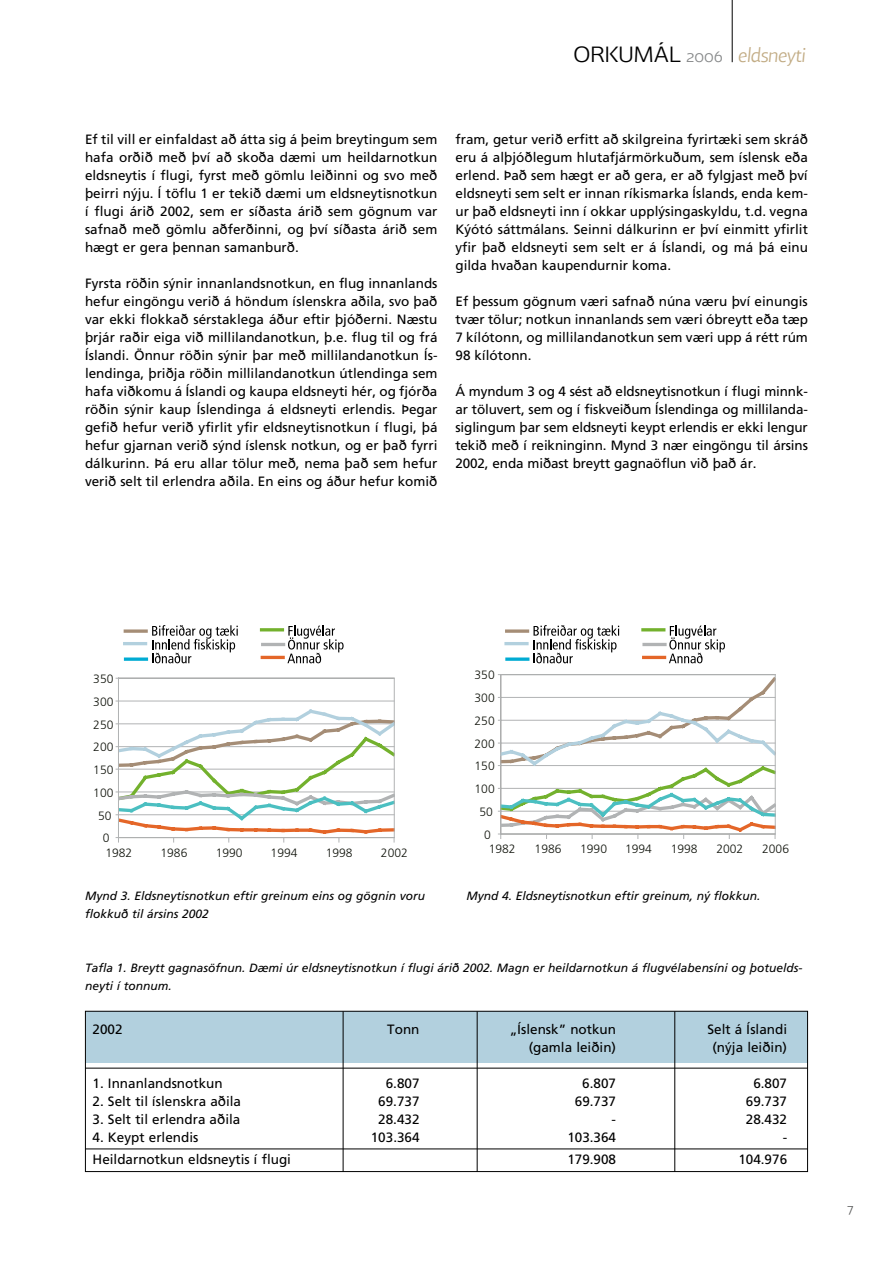
<style>
.page{position:relative;width:893px;height:1263px;background:#fff}
.page>*{position:absolute;margin:0;border:0;box-sizing:border-box;transform-origin:0 0}
.t1{font:italic 18px "Andrew Samuels Os F Light";letter-spacing:-.02em;color:#c2ac85}
.t2{font:13.5px/18px "Frutiger";color:#000;text-align:justify}
.t3{font:300 12.15px "Frutiger";color:#12150d}
.t4{font:italic 12px/18px "Frutiger";color:#000}
.t5{font:12px "Andrew Samuels Os F Light";color:#565757}
.s1{font-style:normal;font-size:21px;color:#000}
.s2{font-style:normal;font-size:15px;color:#868889}
</style>
<div class="page">
<hr style="left:732px;top:0;width:1px;height:62px;background:#000">
<div style="left:86px;top:1011px;width:722px;height:52px;background:#b2d0de"></div>
<div style="left:85px;top:1011px;width:723px;height:161px;border:1px solid #000"></div>
<hr style="left:674px;top:1011px;width:1px;height:161px;background:#000">
<hr style="left:477px;top:1011px;width:1px;height:161px;background:#000">
<hr style="left:343px;top:1011px;width:1px;height:161px;background:#000">
<hr style="left:85px;top:1068px;width:723px;height:1px;background:#000">
<hr style="left:85px;top:1148px;width:723px;height:1px;background:#000">
<svg style="left:116px;top:701px;width:279px;height:141px"></svg>
<div style="left:118px;top:678px;width:277px;height:160px;border:1px solid #b1b3b4"></div>
<hr style="left:125px;top:642px;width:21px;height:3px;background:#b2d0de">
<svg style="left:152px;top:625px;width:86px;height:38px"></svg>
<svg style="left:125px;top:629px;width:21px;height:4px"></svg>
<hr style="left:262px;top:628px;width:20px;height:3px;background:#73b12d">
<svg style="left:287px;top:625px;width:57px;height:38px"></svg>
<hr style="left:263px;top:643px;width:21px;height:3px;background:#b1b3b4">
<svg style="left:126px;top:657px;width:20px;height:4px"></svg>
<hr style="left:262px;top:656px;width:21px;height:3px;background:#e46628">
<svg style="left:498px;top:674px;width:278px;height:164px"></svg>
<div style="left:500px;top:674px;width:276px;height:160px;border:1px solid #b1b3b4"></div>
<hr style="left:506px;top:642px;width:21px;height:3px;background:#b2d0de">
<svg style="left:533px;top:625px;width:86px;height:38px"></svg>
<svg style="left:507px;top:629px;width:20px;height:4px"></svg>
<hr style="left:643px;top:628px;width:21px;height:3px;background:#73b12d">
<svg style="left:669px;top:625px;width:56px;height:38px"></svg>
<hr style="left:644px;top:643px;width:21px;height:3px;background:#b1b3b4">
<svg style="left:507px;top:657px;width:21px;height:4px"></svg>
<hr style="left:644px;top:656px;width:20px;height:3px;background:#e46628">
<h1 class="t1" style="left:573px;top:44px;width:234px"><span class="s1">ORKUMÁL</span> <span class="s2">2006</span> eldsneyti</h1>
<p class="t2" style="left:85px;top:130px;width:354px">Ef til vill er einfaldast að átta sig á þeim breytingum sem hafa orðið með því að skoða dæmi um heildarnotkun eldsneytis í flugi, fyrst með gömlu leiðinni og svo með þeirri nýju. Í töflu 1 er tekið dæmi um eldsneytisnotkun í flugi árið 2002, sem er síðasta árið sem gögnum var safnað með gömlu aðferðinni, og því síðasta árið sem hægt er gera þennan samanburð.</p>
<p class="t2" style="left:85px;top:274px;width:354px">Fyrsta röðin sýnir innanlandsnotkun, en flug innanlands hefur eingöngu verið á höndum íslenskra aðila, svo það var ekki flokkað sérstaklega áður eftir þjóðerni. Næstu þrjár raðir eiga við millilandanotkun, þ.e. flug til og frá Íslandi. Önnur röðin sýnir þar með millilandanotkun Ís&shy;lendinga, þriðja röðin millilandanotkun útlendinga sem hafa viðkomu á Íslandi og kaupa eldsneyti hér, og fjórða röðin sýnir kaup Íslendinga á eldsneyti erlendis. Þegar gefið hefur verið yfirlit yfir eldsneytisnotkun í flugi, þá hefur gjarnan verið sýnd íslensk notkun, og er það fyrri dálkurinn. Þá eru allar tölur með, nema það sem hefur verið selt til erlendra aðila. En eins og áður hefur komið</p>
<p class="t2" style="left:455px;top:130px;width:354px">fram, getur verið erfitt að skilgreina fyrirtæki sem skráð eru á alþjóðlegum hlutafjármörkuðum, sem íslensk eða erlend. Það sem hægt er að gera, er að fylgjast með því eldsneyti sem selt er innan ríkismarka Íslands, enda kem&shy;ur það eldsneyti inn í okkar upplýsingaskyldu, t.d. vegna Kýótó sáttmálans. Seinni dálkurinn er því einmitt yfirlit yfir það eldsneyti sem selt er á Íslandi, og má þá einu gilda hvaðan kaupendurnir koma.</p>
<p class="t2" style="left:455px;top:292px;width:354px">Ef þessum gögnum væri safnað núna væru því einungis tvær tölur; notkun innanlands sem væri óbreytt eða tæp 7 kílótonn, og millilandanotkun sem væri upp á rétt rúm 98 kílótonn.</p>
<p class="t2" style="left:455px;top:382px;width:354px">Á myndum 3 og 4 sést að eldsneytisnotkun í flugi minnk&shy;ar töluvert, sem og í fiskveiðum Íslendinga og millilanda&shy;siglingum þar sem eldsneyti keypt erlendis er ekki lengur tekið með í reikninginn. Mynd 3 nær eingöngu til ársins 2002, enda miðast breytt gagnaöflun við það ár.</p>
<p class="t3" style="left:93px;top:672px;width:22px">350</p>
<p class="t3" style="left:475px;top:668px;width:22px">350</p>
<p class="t3" style="left:93px;top:695px;width:22px">300</p>
<p class="t3" style="left:475px;top:691px;width:22px">300</p>
<p class="t3" style="left:93px;top:718px;width:22px">250</p>
<p class="t3" style="left:475px;top:714px;width:22px">250</p>
<p class="t3" style="left:93px;top:740px;width:22px">200</p>
<p class="t3" style="left:475px;top:737px;width:22px">200</p>
<p class="t3" style="left:93px;top:763px;width:22px">150</p>
<p class="t3" style="left:475px;top:759px;width:22px">150</p>
<p class="t3" style="left:93px;top:786px;width:22px">100</p>
<p class="t3" style="left:475px;top:782px;width:22px">100</p>
<p class="t3" style="left:98px;top:808px;width:15px">50</p>
<p class="t3" style="left:479px;top:805px;width:15px">50</p>
<p class="t3" style="left:103px;top:831px;width:8px">0</p>
<p class="t3" style="left:105px;top:846px;width:28px">1982</p>
<p class="t3" style="left:161px;top:846px;width:28px">1986</p>
<p class="t3" style="left:216px;top:846px;width:28px">1990</p>
<p class="t3" style="left:271px;top:846px;width:28px">1994</p>
<p class="t3" style="left:326px;top:846px;width:28px">1998</p>
<p class="t3" style="left:381px;top:846px;width:28px">2002</p>
<p class="t3" style="left:484px;top:828px;width:8px">0</p>
<p class="t3" style="left:489px;top:842px;width:28px">1982</p>
<p class="t3" style="left:535px;top:842px;width:28px">1986</p>
<p class="t3" style="left:580px;top:842px;width:28px">1990</p>
<p class="t3" style="left:625px;top:842px;width:28px">1994</p>
<p class="t3" style="left:671px;top:842px;width:28px">1998</p>
<p class="t3" style="left:716px;top:842px;width:28px">2002</p>
<p class="t3" style="left:762px;top:842px;width:28px">2006</p>
<p class="t4" style="left:85px;top:887px;width:342px">Mynd 3. Eldsneytisnotkun eftir greinum eins og gögnin voru flokkuð til ársins 2002</p>
<p class="t4" style="left:466px;top:887px;width:296px">Mynd 4. Eldsneytisnotkun eftir greinum, ný flokkun.</p>
<p class="t4" style="left:85px;top:959px;width:719px">Tafla 1. Breytt gagnasöfnun. Dæmi úr eldsneytisnotkun í flugi árið 2002. Magn er heildarnotkun á flugvélabensíni og þotuelds&shy;neyti í tonnum.</p>
<p class="t2" style="left:93px;top:1020px;width:32px">2002</p>
<p class="t2" style="left:387px;top:1020px;width:34px">Tonn</p>
<p class="t2" style="left:510px;top:1020px;width:108px">„Íslensk” notkun</p>
<p class="t2" style="left:708px;top:1020px;width:81px">Selt á Íslandi</p>
<p class="t2" style="left:529px;top:1038px;width:89px">(gamla leiðin)</p>
<p class="t2" style="left:712px;top:1038px;width:76px">(nýja leiðin)</p>
<p class="t2" style="left:93px;top:1074px;width:132px">1. Innanlandsnotkun</p>
<p class="t2" style="left:386px;top:1074px;width:35px">6.807</p>
<p class="t2" style="left:582px;top:1074px;width:35px">6.807</p>
<p class="t2" style="left:753px;top:1074px;width:35px">6.807</p>
<p class="t2" style="left:93px;top:1092px;width:150px">2. Selt til íslenskra aðila</p>
<p class="t2" style="left:378px;top:1092px;width:43px">69.737</p>
<p class="t2" style="left:575px;top:1092px;width:43px">69.737</p>
<p class="t2" style="left:746px;top:1092px;width:43px">69.737</p>
<p class="t2" style="left:93px;top:1110px;width:149px">3. Selt til erlendra aðila</p>
<p class="t2" style="left:378px;top:1110px;width:43px">28.432</p>
<p class="t2" style="left:612px;top:1110px;width:3px">-</p>
<p class="t2" style="left:746px;top:1110px;width:43px">28.432</p>
<p class="t2" style="left:93px;top:1128px;width:107px">4. Keypt erlendis</p>
<p class="t2" style="left:371px;top:1128px;width:50px">103.364</p>
<p class="t2" style="left:567px;top:1128px;width:50px">103.364</p>
<p class="t2" style="left:783px;top:1128px;width:3px">-</p>
<p class="t2" style="left:93px;top:1150px;width:200px">Heildarnotkun eldsneytis í flugi</p>
<p class="t2" style="left:567px;top:1150px;width:50px">179.908</p>
<p class="t2" style="left:738px;top:1150px;width:50px">104.976</p>
<p class="t5" style="left:847px;top:1201px;width:8px">7</p>
</div>
